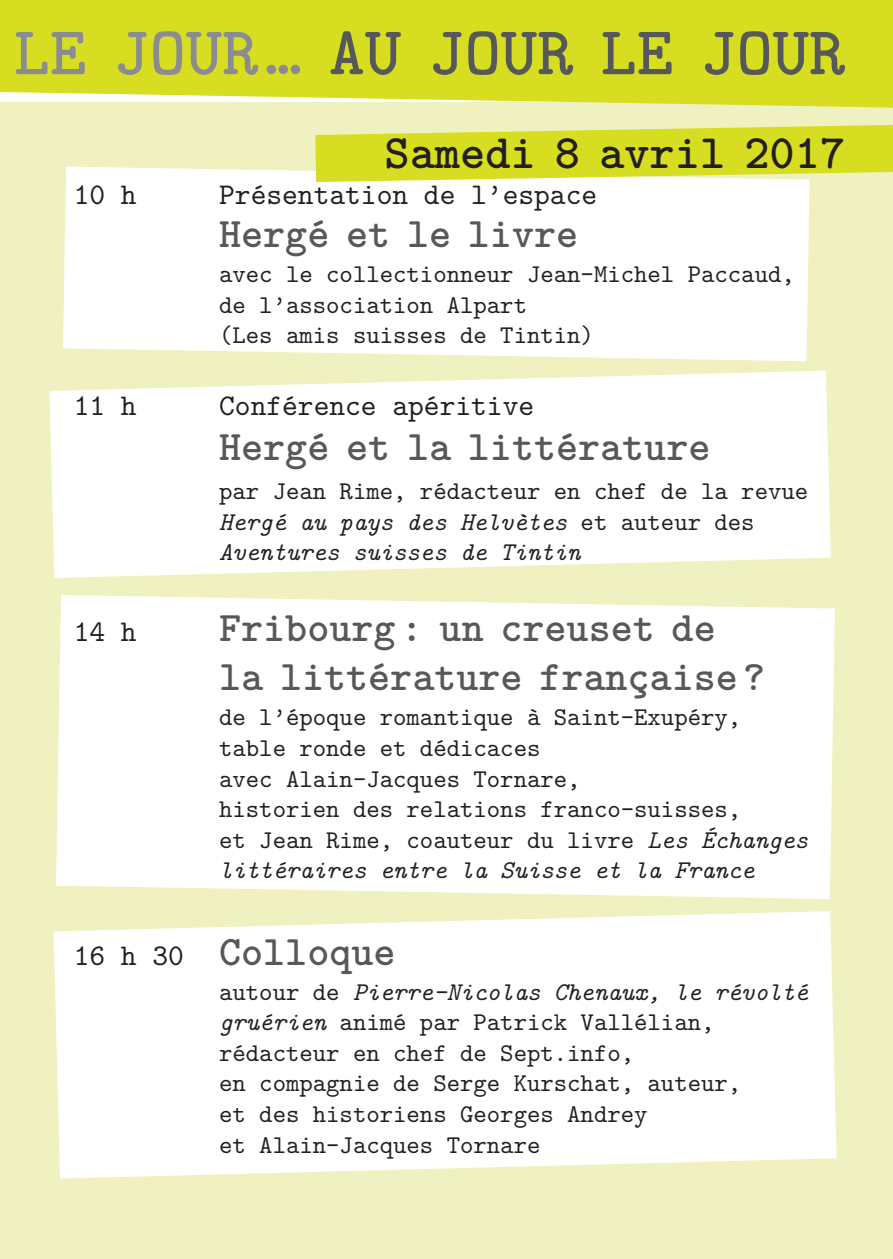
<style>
.page{position:relative;width:893px;height:1259px;background:#fff}
.page>*{position:absolute;margin:0;border:0;box-sizing:border-box;transform-origin:0 0}
.t1{font:700 69px "LM Mono Lt 10";color:#57585a}
.t2{font:700 48px "LM Mono Lt 10";color:#231f20}
.t3{font:700 42px/49.2px "LM Mono Lt 10";color:#57585a}
.t4{font:30px "LM Mono 10";color:#231f20}
.t5{font:25.5px/30.6px "LM Mono 10";color:#231f20}
.s1{color:#8a8c8f}
.s2{font-style:italic}
.s3{font-family:"LM Mono 10";font-weight:400;font-size:30px;color:#231f20}
</style>
<div class="page">
<div style="left:0;top:102px;width:893px;height:1157px;background:#eff2c0"></div>
<svg style="left:0;top:0;width:893px;height:108px;background:#d9df2e"></svg>
<div style="left:63px;top:167px;width:747px;height:194px;background:#fff"></div>
<div style="left:56px;top:595px;width:779px;height:304px;background:#fff"></div>
<svg style="left:315px;top:125px;width:578px;height:57px;background:#dbe23f"></svg>
<svg style="left:49px;top:371px;width:782px;height:207px;background:#fdfdf8"></svg>
<svg style="left:54px;top:911px;width:782px;height:267px;background:#fdfdf9"></svg>
<h1 class="t1" style="left:14px;top:2px;width:833px"><span class="s1">LE JOUR…</span> AU JOUR LE JOUR</h1>
<h2 class="t2" style="left:384px;top:118px;width:462px">Samedi 8 avril 2017</h2>
<p class="t4" style="left:74px;top:173px;width:64px">10 h</p>
<p class="t4" style="left:219px;top:173px;width:379px">Présentation de l’espace</p>
<h3 class="t3" style="left:219px;top:207px;width:360px">Hergé et le livre</h3>
<p class="t5" style="left:219px;top:258px;width:577px">avec le collectionneur Jean-Michel Paccaud, de l’association Alpart<br>(Les amis suisses de Tintin)</p>
<p class="t4" style="left:74px;top:385px;width:64px">11 h</p>
<p class="t4" style="left:219px;top:385px;width:316px">Conférence apéritive</p>
<h3 class="t3" style="left:219px;top:420px;width:493px">Hergé et la littérature</h3>
<p class="t5" style="left:219px;top:475px;width:591px">par Jean Rime, rédacteur en chef de la revue<br><span class="s2">Hergé au pays des Helvètes</span> et auteur des<br><span class="s2">Aventures suisses de Tintin</span></p>
<p class="t4" style="left:74px;top:610px;width:64px">14 h</p>
<h3 class="t3" style="left:219px;top:601px;width:547px">Fribourg: un creuset de la littérature française?</h3>
<p class="t5" style="left:219px;top:701px;width:591px">de l’époque romantique à Saint-Exupéry, table ronde et dédicaces<br>avec Alain-Jacques Tornare,<br>historien des relations franco-suisses,<br>et Jean Rime, coauteur du livre <span class="s2">Les Échanges littéraires entre la Suisse et la France</span></p>
<h3 class="t3" style="left:74px;top:925px;width:323px"><span class="s3">16 h 30</span> Colloque</h3>
<p class="t5" style="left:219px;top:975px;width:591px">autour de <span class="s2">Pierre-Nicolas Chenaux, le révolté gruérien</span> animé par Patrick Vallélian, rédacteur en chef de Sept.info,<br>en compagnie de Serge Kurschat, auteur,<br>et des historiens Georges Andrey<br>et Alain-Jacques Tornare</p>
</div>
